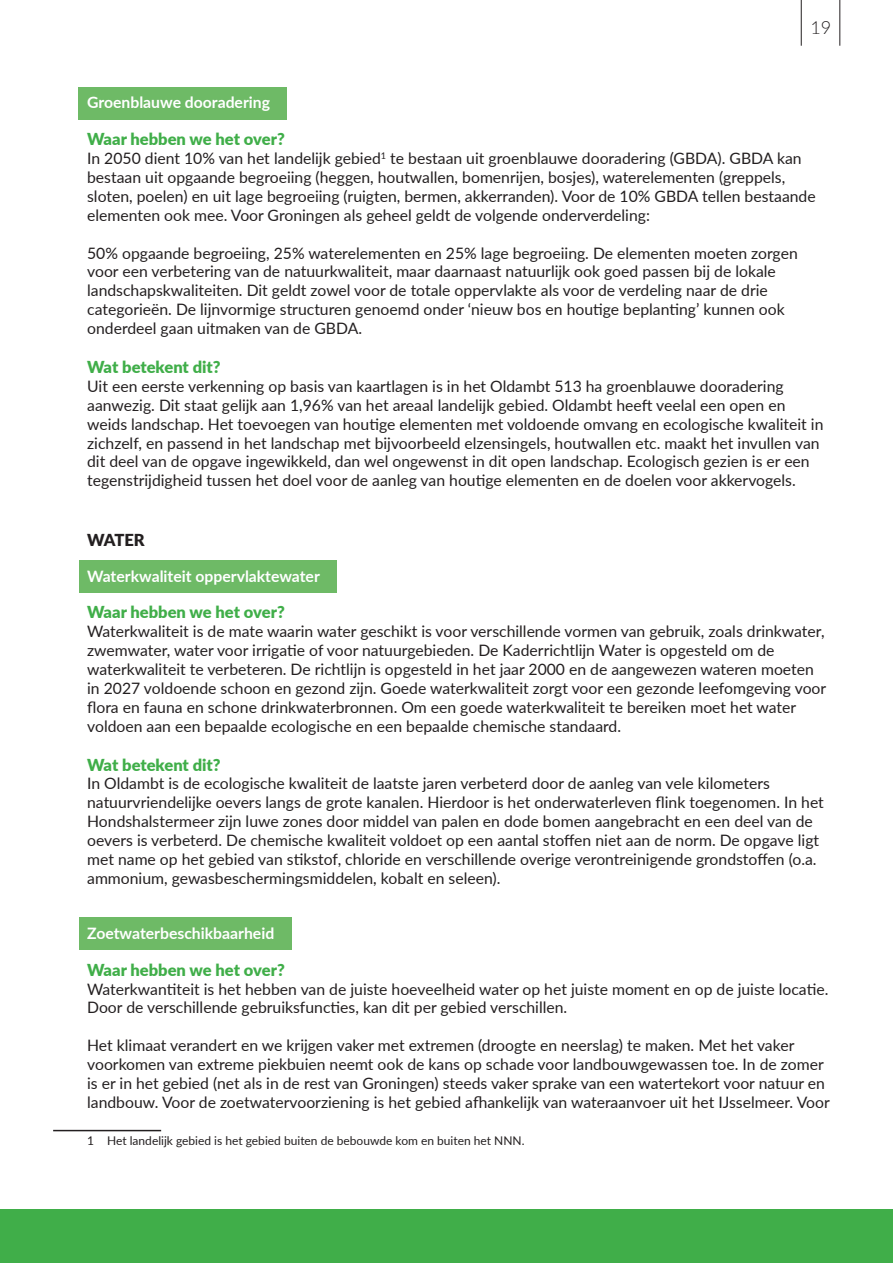
<style>
.page{position:relative;width:893px;height:1263px;background:#fff}
.page>*{position:absolute;margin:0;border:0;box-sizing:border-box;transform-origin:0 0}
.t1{font:300 18px "Lato";color:#231f20}
.H3_-groen{font:900 16.5px "Lato";color:#40ae49}
.H2_Tussenkop{font:900 16.5px "Lato";letter-spacing:-.025em;color:#231f20}
.Broodtekst{font:15.75px/18.9px "Lato";color:#231f20}
.Titel___kleurbalk{font:700 15.75px "Lato";color:#fff}
.Voetnoot{font:12px "Lato";color:#231f20}
</style>
<div class="page">
<div style="left:79px;top:87px;width:208px;height:33px;background:#6eba66"></div>
<div style="left:79px;top:560px;width:258px;height:33px;background:#6eba66"></div>
<div style="left:79px;top:917px;width:212px;height:33px;background:#6eba66"></div>
<hr style="left:53px;top:1130px;width:108px;height:1px;background:#231f20">
<div style="left:0;top:1209px;width:893px;height:54px;background:#40ae49"></div>
<hr style="left:801px;top:0;width:1px;height:46px;background:#231f20">
<hr style="left:840px;top:0;width:1px;height:46px;background:#231f20">
<p class="t1" style="left:810px;top:18px;width:22px">19</p>
<p class="Titel___kleurbalk" style="left:87px;top:91px;width:184px">Groenblauwe dooradering</p>
<p class="H3_-groen" style="left:87px;top:127px;width:199px">Waar hebben we het over?</p>
<p class="Broodtekst" style="left:87px;top:148px;width:730px">In 2050 dient 10% van het landelijk gebied<sup>1</sup> te bestaan uit groenblauwe dooradering (GBDA). GBDA kan bestaan uit opgaande begroeiing (heggen, houtwallen, bomenrijen, bosjes), waterelementen (greppels, sloten, poelen) en uit lage begroeiing (ruigten, bermen, akkerranden). Voor de 10% GBDA tellen bestaande elementen ook mee. Voor Groningen als geheel geldt de volgende onderverdeling:</p>
<p class="Broodtekst" style="left:87px;top:243px;width:712px">50% opgaande begroeiing, 25% waterelementen en 25% lage begroeiing. De elementen moeten zorgen voor een verbetering van de natuurkwaliteit, maar daarnaast natuurlijk ook goed passen bij de lokale landschapskwaliteiten. Dit geldt zowel voor de totale oppervlakte als voor de verdeling naar de drie categorieën. De lijnvormige structuren genoemd onder ‘nieuw bos en houtige beplanting’ kunnen ook onderdeel gaan uitmaken van de GBDA.</p>
<p class="H3_-groen" style="left:87px;top:354px;width:135px">Wat betekent dit?</p>
<p class="Broodtekst" style="left:87px;top:376px;width:738px">Uit een eerste verkenning op basis van kaartlagen is in het Oldambt 513 ha groenblauwe dooradering aanwezig. Dit staat gelijk aan 1,96% van het areaal landelijk gebied. Oldambt heeft veelal een open en weids landschap. Het toevoegen van houtige elementen met voldoende omvang en ecologische kwaliteit in zichzelf, en passend in het landschap met bijvoorbeeld elzensingels, houtwallen etc. maakt het invullen van dit deel van de opgave ingewikkeld, dan wel ongewenst in dit open landschap. Ecologisch gezien is er een tegenstrijdigheid tussen het doel voor de aanleg van houtige elementen en de doelen voor akkervogels.</p>
<h2 class="H2_Tussenkop" style="left:87px;top:527px;width:59px">WATER</h2>
<p class="Titel___kleurbalk" style="left:87px;top:564px;width:234px">Waterkwaliteit oppervlaktewater</p>
<p class="H3_-groen" style="left:87px;top:600px;width:199px">Waar hebben we het over?</p>
<p class="Broodtekst" style="left:87px;top:621px;width:741px">Waterkwaliteit is de mate waarin water geschikt is voor verschillende vormen van gebruik, zoals drinkwater, zwemwater, water voor irrigatie of voor natuurgebieden. De Kaderrichtlijn Water is opgesteld om de waterkwaliteit te verbeteren. De richtlijn is opgesteld in het jaar 2000 en de aangewezen wateren moeten in 2027 voldoende schoon en gezond zijn. Goede waterkwaliteit zorgt voor een gezonde leefomgeving voor flora en fauna en schone drinkwaterbronnen. Om een goede waterkwaliteit te bereiken moet het water voldoen aan een bepaalde ecologische en een bepaalde chemische standaard.</p>
<p class="H3_-groen" style="left:87px;top:752px;width:135px">Wat betekent dit?</p>
<p class="Broodtekst" style="left:87px;top:774px;width:738px">In Oldambt is de ecologische kwaliteit de laatste jaren verbeterd door de aanleg van vele kilometers natuurvriendelijke oevers langs de grote kanalen. Hierdoor is het onderwaterleven flink toegenomen. In het Hondshalstermeer zijn luwe zones door middel van palen en dode bomen aangebracht en een deel van de oevers is verbeterd. De chemische kwaliteit voldoet op een aantal stoffen niet aan de norm. De opgave ligt met name op het gebied van stikstof, chloride en verschillende overige verontreinigende grondstoffen (o.a. ammonium, gewasbeschermingsmiddelen, kobalt en seleen).</p>
<p class="Titel___kleurbalk" style="left:87px;top:921px;width:189px">Zoetwaterbeschikbaarheid</p>
<p class="H3_-groen" style="left:87px;top:957px;width:199px">Waar hebben we het over?</p>
<p class="Broodtekst" style="left:87px;top:979px;width:743px">Waterkwantiteit is het hebben van de juiste hoeveelheid water op het juiste moment en op de juiste locatie.<br>Door de verschillende gebruiksfuncties, kan dit per gebied verschillen.</p>
<p class="Broodtekst" style="left:87px;top:1035px;width:744px">Het klimaat verandert en we krijgen vaker met extremen (droogte en neerslag) te maken. Met het vaker voorkomen van extreme piekbuien neemt ook de kans op schade voor landbouwgewassen toe. In de zomer is er in het gebied (net als in de rest van Groningen) steeds vaker sprake van een watertekort voor natuur en landbouw. Voor de zoetwatervoorziening is het gebied afhankelijk van wateraanvoer uit het IJsselmeer. Voor</p>
<p class="Voetnoot" style="left:87px;top:1132px;width:439px">1 Het landelijk gebied is het gebied buiten de bebouwde kom en buiten het NNN.</p>
</div>
